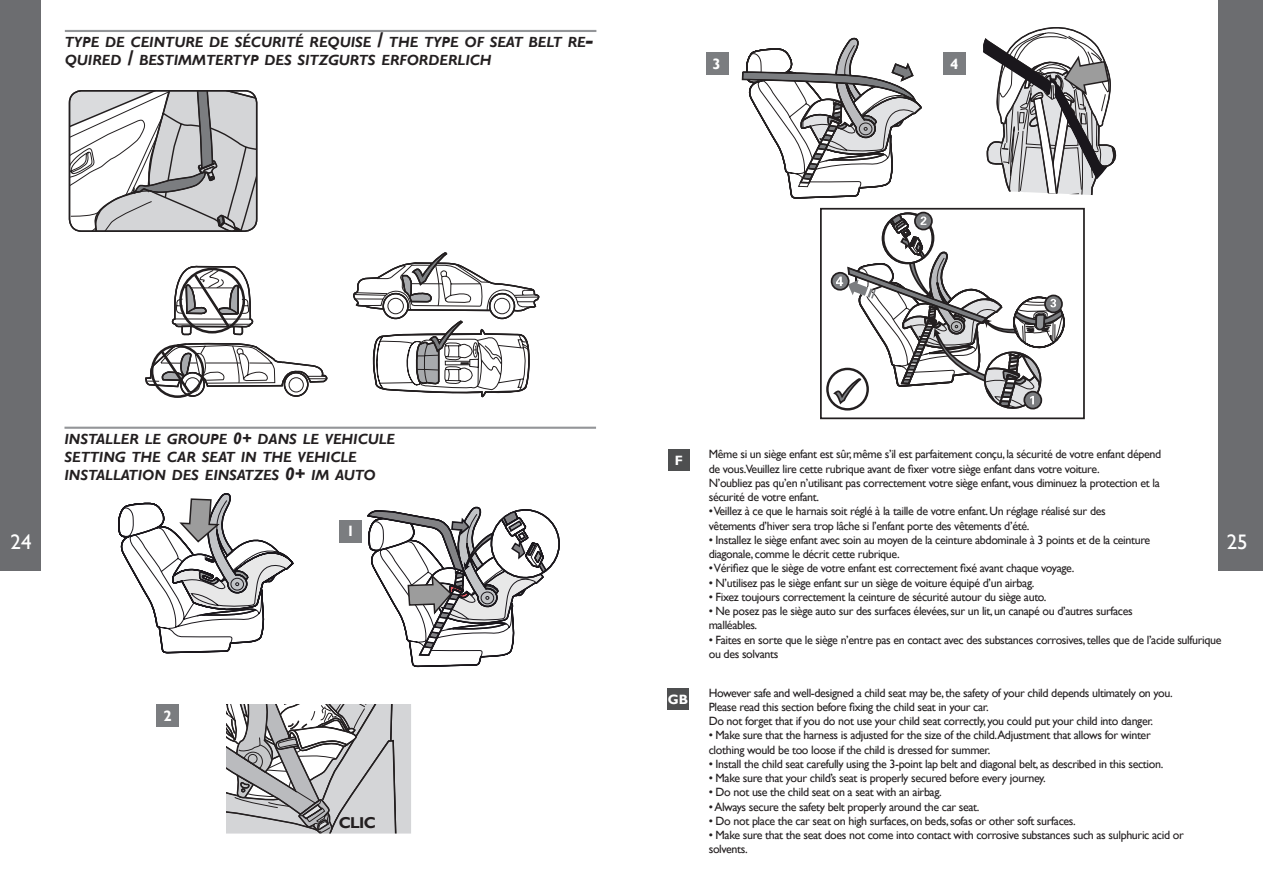
<style>
.page{position:relative;width:1263px;height:893px;background:#fff}
.page>*{position:absolute;margin:0;border:0;box-sizing:border-box;transform-origin:0 0}
.t1{font:21px "Gill Sans";color:#fff}
.Intro{font:700 15.75px "Gill Sans";color:#231f20}
.Intro-2{font:700 15px "Gill Sans";color:#fff}
.titreint1{font:italic 700 14.7px/18px "Gill Sans";color:#231f20}
.t2{font:700 13.5px "Gill Sans";color:#fff}
.Intro-3{font:12px/14.2px "Gill Sans";letter-spacing:-.03em;color:#231f20}
.s1{font-size:21px}
.s2{font-size:16.5px}
.s3{font-size:18px}
</style>
<div class="page">
<div style="left:1218px;top:0;width:45px;height:570px;background:#6c6d70"></div>
<div style="left:0;top:0;width:40px;height:570px;background:#6c6d70"></div>
<hr style="left:65px;top:30px;width:531px;height:2px;background:#939598">
<svg style="left:741px;top:37px;width:181px;height:162px"></svg>
<div style="left:820px;top:208px;width:265px;height:211px;border:2px solid #231f20"></div>
<div style="left:830px;top:272px;width:20px;height:19px;border:2px solid #231f20;border-radius:50%"></div>
<div style="left:914px;top:212px;width:19px;height:19px;border:2px solid #231f20;border-radius:50%"></div>
<svg style="left:831px;top:213px;width:234px;height:197px"></svg>
<div style="left:826px;top:368px;width:43px;height:43px;border:2px solid #231f20;border-radius:50%"></div>
<div style="left:706px;top:53px;width:22px;height:22px;background:#7b7d80"></div>
<div style="left:943px;top:53px;width:23px;height:22px;background:#7b7d80"></div>
<svg style="left:69px;top:91px;width:493px;height:743px"></svg>
<div style="left:668px;top:450px;width:22px;height:21px;background:#4e4f50"></div>
<div style="left:667px;top:689px;width:21px;height:21px;background:#4e4f50"></div>
<svg style="left:983px;top:27px;width:133px;height:168px"></svg>
<hr style="left:64px;top:427px;width:532px;height:2px;background:#939598">
<p class="titreint1" style="left:65px;top:33px;width:530px">TYPE DE CEINTURE DE SÉCURITÉ REQUISE <span class="s1">/</span> THE TYPE OF SEAT BELT RE<span class="s1">-<br></span>QUIRED <span class="s1">/</span> BESTIMMTERTYP DES SITZGURTS ERFORDERLICH</p>
<p class="Intro-2" style="left:713px;top:55px;width:10px">3</p>
<p class="Intro-2" style="left:950px;top:55px;width:10px">4</p>
<p class="titreint1" style="left:64px;top:430px;width:332px">INSTALLER LE GROUPE <span class="s2">0+</span> DANS LE VEHICULE</p>
<p class="titreint1" style="left:64px;top:448px;width:294px">SETTING THE CAR SEAT IN THE VEHICLE</p>
<p class="titreint1" style="left:64px;top:466px;width:313px">INSTALLATION DES EINSATZES <span class="s3">0+</span> IM AUTO</p>
<p class="Intro-3" style="left:709px;top:447px;width:454px">Même si un siège enfant est sûr, même s’il est parfaitement conçu, la sécurité de votre enfant dépend</p>
<p class="Intro-3" style="left:709px;top:462px;width:392px">de vous.Veuillez lire cette rubrique avant de fixer votre siège enfant dans votre voiture.</p>
<p class="Intro-3" style="left:709px;top:476px;width:453px">N’oubliez pas qu’en n’utilisant pas correctement votre siège enfant, vous diminuez la protection et la</p>
<p class="Intro-3" style="left:709px;top:490px;width:112px">sécurité de votre enfant.</p>
<p class="Intro-3" style="left:709px;top:504px;width:398px">• Veillez à ce que le harnais soit réglé à la taille de votre enfant. Un réglage réalisé sur des</p>
<p class="Intro-3" style="left:709px;top:519px;width:322px">vêtements d’hiver sera trop lâche si l’enfant porte des vêtements d’été.</p>
<p class="Intro-3" style="left:709px;top:533px;width:443px">• Installez le siège enfant avec soin au moyen de la ceinture abdominale à 3 points et de la ceinture</p>
<p class="Intro-3" style="left:709px;top:547px;width:193px">diagonale, comme le décrit cette rubrique.</p>
<p class="Intro-3" style="left:709px;top:561px;width:367px">• Vérifiez que le siège de votre enfant est correctement fixé avant chaque voyage.</p>
<p class="Intro-3" style="left:709px;top:576px;width:327px">• N’utilisez pas le siège enfant sur un siège de voiture équipé d’un airbag.</p>
<p class="Intro-3" style="left:709px;top:590px;width:339px">• Fixez toujours correctement la ceinture de sécurité autour du siège auto.</p>
<p class="Intro-3" style="left:709px;top:604px;width:425px">• Ne posez pas le siège auto sur des surfaces élevées, sur un lit, un canapé ou d’autres surfaces</p>
<p class="Intro-3" style="left:709px;top:618px;width:50px">malléables.</p>
<p class="Intro-3" style="left:709px;top:633px;width:514px">• Faites en sorte que le siège n’entre pas en contact avec des substances corrosives, telles que de l’acide sulfurique ou des solvants</p>
<p class="t2" style="left:675px;top:452px;width:10px">F</p>
<p class="Intro-2" style="left:347px;top:522px;width:10px">1</p>
<p class="t1" style="left:11px;top:530px;width:22px">24</p>
<p class="t1" style="left:1227px;top:530px;width:22px">25</p>
<p class="Intro-2" style="left:163px;top:707px;width:10px">2</p>
<p class="Intro" style="left:339px;top:813px;width:10px">clic</p>
<p class="t2" style="left:668px;top:691px;width:22px">GB</p>
<p class="Intro-3" style="left:709px;top:686px;width:465px">However safe and well-designed a child seat may be, the safety of your child depends ultimately on you.</p>
<p class="Intro-3" style="left:709px;top:700px;width:281px">Please read this section before fixing the child seat in your car.</p>
<p class="Intro-3" style="left:709px;top:714px;width:446px">Do not forget that if you do not use your child seat correctly, you could put your child into danger.</p>
<p class="Intro-3" style="left:709px;top:728px;width:443px">• Make sure that the harness is adjusted for the size of the child.Adjustment that allows for winter</p>
<p class="Intro-3" style="left:709px;top:743px;width:283px">clothing would be too loose if the child is dressed for summer.</p>
<p class="Intro-3" style="left:709px;top:757px;width:456px">• Install the child seat carefully using the 3-point lap belt and diagonal belt, as described in this section.</p>
<p class="Intro-3" style="left:709px;top:771px;width:339px">• Make sure that your child’s seat is properly secured before every journey.</p>
<p class="Intro-3" style="left:709px;top:785px;width:235px">• Do not use the child seat on a seat with an airbag.</p>
<p class="Intro-3" style="left:709px;top:800px;width:272px">• Always secure the safety belt properly around the car seat.</p>
<p class="Intro-3" style="left:709px;top:814px;width:369px">• Do not place the car seat on high surfaces, on beds, sofas or other soft surfaces.</p>
<p class="Intro-3" style="left:709px;top:828px;width:477px">• Make sure that the seat does not come into contact with corrosive substances such as sulphuric acid or</p>
<p class="Intro-3" style="left:709px;top:842px;width:40px">solvents.</p>
</div>
